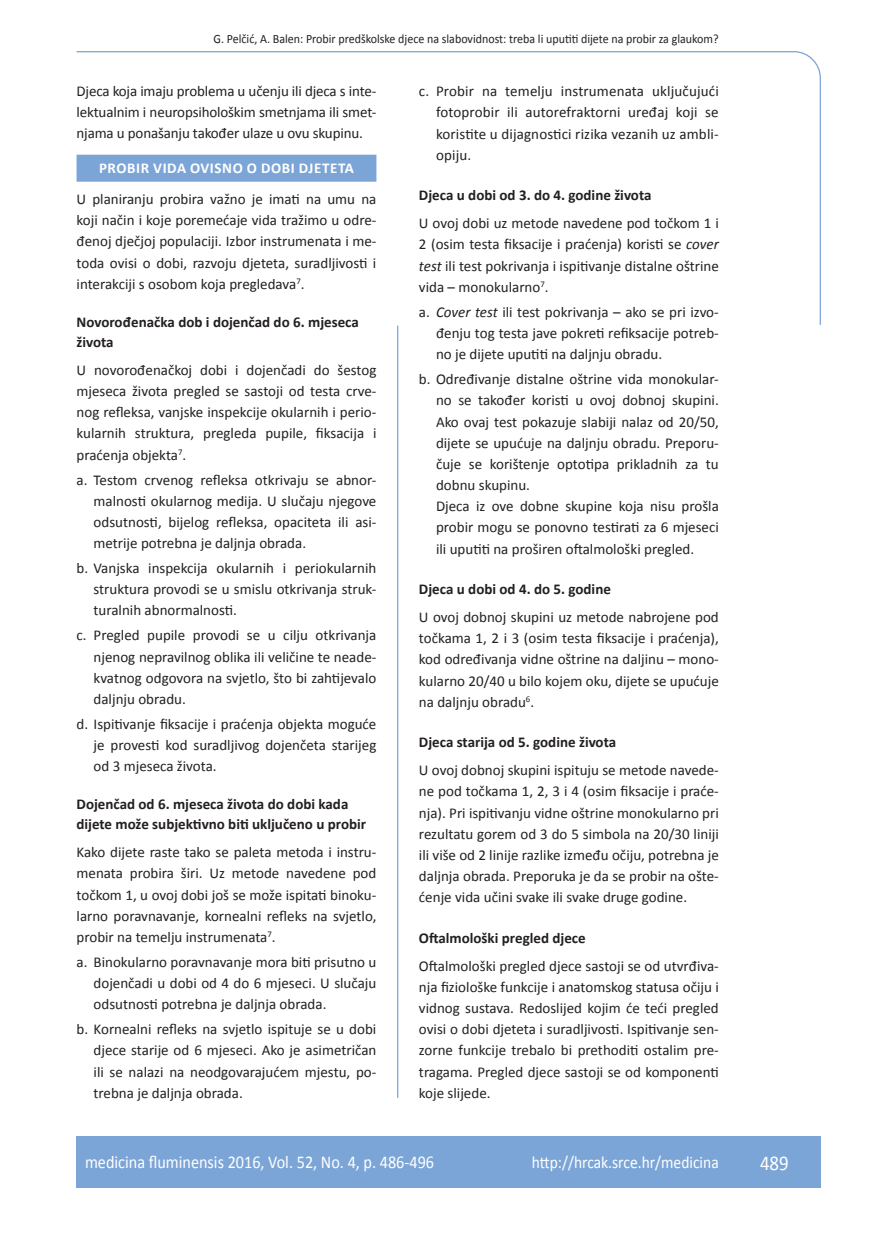
<style>
.page{position:relative;width:872px;height:1234px;background:#fff}
.page>*{position:absolute;margin:0;border:0;box-sizing:border-box;transform-origin:0 0}
.t1{font:21px "Calibri";color:#fff;scale:.9 1}
.t2{font:18px "Calibri";color:#fff;scale:.9 1}
.t3{font:17.25px "Calibri";color:#fff;scale:.9 1}
.t4{font:15px/21.1px "Calibri";color:#231f20;text-align:justify}
.t5{font:700 15px/19.6px "Calibri";color:#231f20}
.t6{font:700 15px "Calibri";letter-spacing:.04em;color:#fff}
.t7{font:12.75px "Calibri";color:#231f20;scale:.94 1}
.s1{font-style:italic}
</style>
<div class="page">
<svg style="left:76px;top:51px;width:745px;height:275px"></svg>
<hr style="left:397px;top:325px;width:1px;height:772px;background:#7ca5d7">
<div style="left:77px;top:1135px;width:744px;height:51px;background:#7ca5d7"></div>
<div style="left:77px;top:155px;width:299px;height:27px;background:#7ca5d7"></div>
<p class="t7" style="left:213px;top:30px;width:539px">G. Pelčić, A. Balen: Probir predškolske djece na slabovidnost: treba li uputiti dijete na probir za glaukom?</p>
<p class="t4" style="left:77px;top:80px;width:301px">Djeca koja imaju problema u učenju ili djeca s inte&shy;lektualnim i neuropsihološkim smetnjama ili smet&shy;njama u ponašanju također ulaze u ovu skupinu.</p>
<p class="t6" style="left:99px;top:159px;width:255px">Probir vida ovisno o dobi djeteta</p>
<p class="t4" style="left:77px;top:188px;width:301px">U planiranju probira važno je imati na umu na koji način i koje poremećaje vida tražimo u odre&shy;đenoj dječjoj populaciji. Izbor instrumenata i me&shy;toda ovisi o dobi, razvoju djeteta, suradljivosti i interakciji s osobom koja pregledava<sup>7</sup>.</p>
<p class="t5" style="left:77px;top:311px;width:284px">Novorođenačka dob i dojenčad do 6. mjeseca života</p>
<p class="t4" style="left:77px;top:358px;width:301px">U novorođenačkoj dobi i dojenčadi do šestog mjeseca života pregled se sastoji od testa crve&shy;nog refleksa, vanjske inspekcije okularnih i perio&shy;kularnih struktura, pregleda pupile, fiksacija i praćenja objekta<sup>7</sup>.</p>
<p class="t4" style="left:94px;top:468px;width:284px;text-indent:-17px">a. Testom crvenog refleksa otkrivaju se abnor&shy;malnosti okularnog medija. U slučaju njegove odsutnosti, bijelog refleksa, opaciteta ili asi&shy;metrije potrebna je daljnja obrada.</p>
<p class="t4" style="left:94px;top:556px;width:284px;text-indent:-17px">b. Vanjska inspekcija okularnih i periokularnih struktura provodi se u smislu otkrivanja struk&shy;turalnih abnormalnosti.</p>
<p class="t4" style="left:94px;top:624px;width:284px;text-indent:-17px">c. Pregled pupile provodi se u cilju otkrivanja njenog nepravilnog oblika ili veličine te neade&shy;kvatnog odgovora na svjetlo, što bi zahtijevalo daljnju obradu.</p>
<p class="t4" style="left:94px;top:712px;width:284px;text-indent:-17px">d. Ispitivanje fiksacije i praćenja objekta moguće je provesti kod suradljivog dojenčeta starijeg od 3 mjeseca života.</p>
<p class="t5" style="left:77px;top:793px;width:291px">Dojenčad od 6. mjeseca života do dobi kada dijete može subjektivno biti uključeno u probir</p>
<p class="t4" style="left:77px;top:840px;width:301px">Kako dijete raste tako se paleta metoda i instru&shy;menata probira širi. Uz metode navedene pod točkom 1, u ovoj dobi još se može ispitati binoku&shy;larno poravnavanje, kornealni refleks na svjetlo, probir na temelju instrumenata<sup>7</sup>.</p>
<p class="t4" style="left:94px;top:950px;width:284px;text-indent:-17px">a. Binokularno poravnavanje mora biti prisutno u dojenčadi u dobi od 4 do 6 mjeseci. U slučaju odsutnosti potrebna je daljnja obrada.</p>
<p class="t4" style="left:94px;top:1017px;width:284px;text-indent:-17px">b. Kornealni refleks na svjetlo ispituje se u dobi djece starije od 6 mjeseci. Ako je asimetričan ili se nalazi na neodgovarajućem mjestu, po&shy;trebna je daljnja obrada.</p>
<p class="t4" style="left:436px;top:80px;width:284px;text-indent:-17px">c. Probir na temelju instrumenata uključujući fotoprobir ili autorefraktorni uređaj koji se koristite u dijagnostici rizika vezanih uz ambli&shy;opiju.</p>
<p class="t5" style="left:419px;top:184px;width:234px">Djeca u dobi od 3. do 4. godine života</p>
<p class="t4" style="left:419px;top:212px;width:301px">U ovoj dobi uz metode navedene pod točkom 1 i 2 (osim testa fiksacije i praćenja) koristi se <span class="s1">cover test</span> ili test pokrivanja i ispitivanje distalne oštrine vida – monokularno<sup>7</sup>.</p>
<p class="t4" style="left:436px;top:300px;width:284px;text-indent:-17px">a. <span class="s1">Cover test</span> ili test pokrivanja – ako se pri izvo&shy;đenju tog testa jave pokreti refiksacije potreb&shy;no je dijete uputiti na daljnju obradu.</p>
<p class="t4" style="left:436px;top:368px;width:284px;text-align:left;text-indent:-17px">b. Određivanje distalne oštrine vida monokular&shy;no se također koristi u ovoj dobnoj skupini.<br>Ako ovaj test pokazuje slabiji nalaz od 20/50, dijete se upućuje na daljnju obradu. Preporu&shy;čuje se korištenje optotipa prikladnih za tu dobnu skupinu.<br>Djeca iz ove dobne skupine koja nisu prošla probir mogu se ponovno testirati za 6 mjeseci ili uputiti na proširen oftalmološki pregled.</p>
<p class="t5" style="left:419px;top:578px;width:193px">Djeca u dobi od 4. do 5. godine</p>
<p class="t4" style="left:419px;top:605px;width:301px">U ovoj dobnoj skupini uz metode nabrojene pod točkama 1, 2 i 3 (osim testa fiksacije i praćenja), kod određivanja vidne oštrine na daljinu – mono&shy;kularno 20/40 u bilo kojem oku, dijete se upućuje na daljnju obradu<sup>6</sup>.</p>
<p class="t5" style="left:419px;top:731px;width:199px">Djeca starija od 5. godine života</p>
<p class="t4" style="left:419px;top:758px;width:301px">U ovoj dobnoj skupini ispituju se metode navede&shy;ne pod točkama 1, 2, 3 i 4 (osim fiksacije i praće&shy;nja). Pri ispitivanju vidne oštrine monokularno pri rezultatu gorem od 3 do 5 simbola na 20/30 liniji ili više od 2 linije razlike između očiju, potrebna je daljnja obrada. Preporuka je da se probir na ošte&shy;ćenje vida učini svake ili svake druge godine.</p>
<p class="t5" style="left:419px;top:926px;width:168px">Oftalmološki pregled djece</p>
<p class="t4" style="left:419px;top:954px;width:301px">Oftalmološki pregled djece sastoji se od utvrđiva&shy;nja fiziološke funkcije i anatomskog statusa očiju i vidnog sustava. Redoslijed kojim će teći pregled ovisi o dobi djeteta i suradljivosti. Ispitivanje sen&shy;zorne funkcije trebalo bi prethoditi ostalim pre&shy;tragama. Pregled djece sastoji se od komponenti koje slijede.</p>
<p class="t2" style="left:85px;top:1150px;width:389px">medicina fluminensis 2016, Vol. 52, No. 4, p. 486-496</p>
<p class="t3" style="left:532px;top:1151px;width:209px">http://hrcak.srce.hr/medicina</p>
<h1 class="t1" style="left:760px;top:1149px;width:33px">489</h1>
</div>
